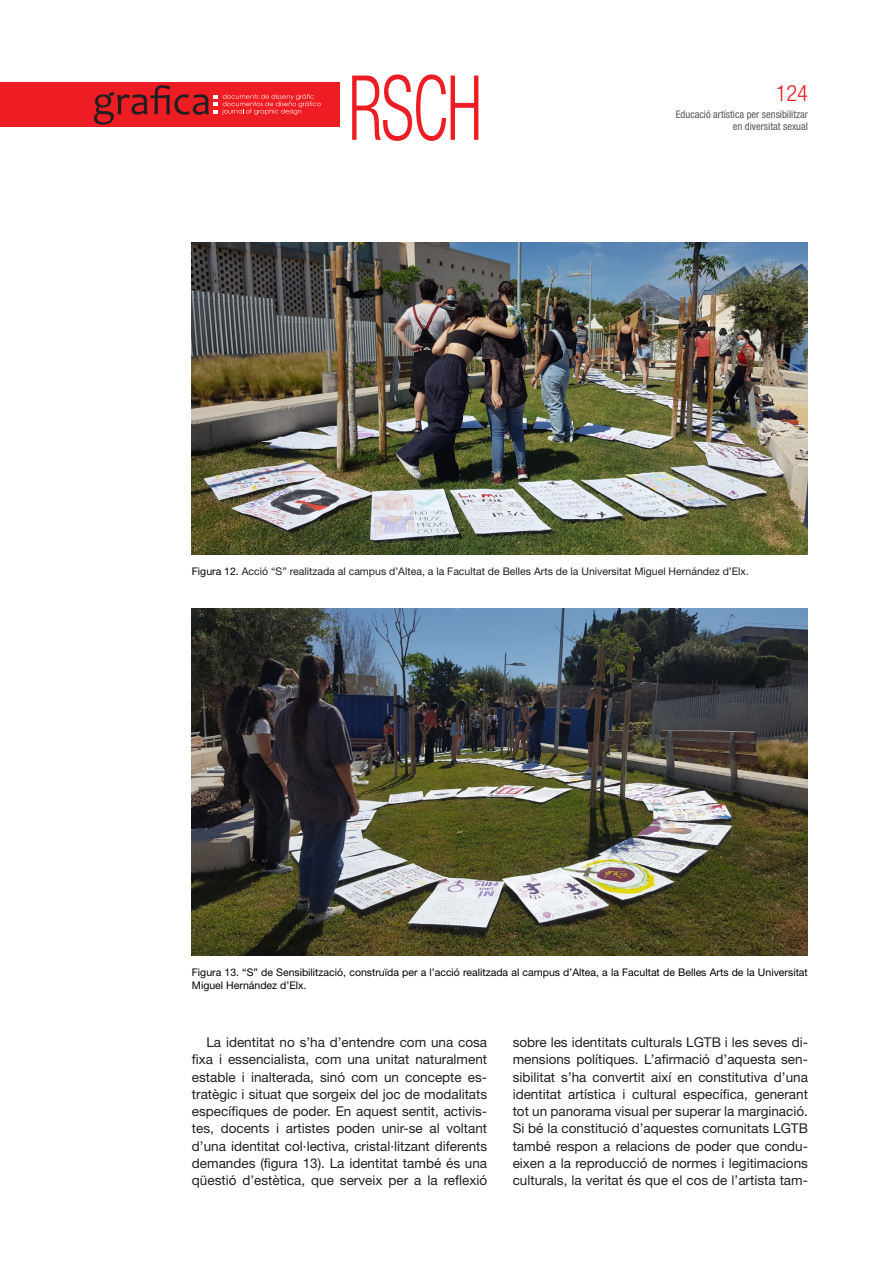
<style>
.page{position:relative;width:893px;height:1263px;background:#fff}
.page>*{position:absolute;margin:0;border:0;box-sizing:border-box;transform-origin:0 0}
.t1{font:300 condensed 90px "Helvetica Neue LT Std";color:#ee1d23;scale:.76 1}
.t2{font:300 condensed 22.5px "Helvetica Neue LT Std";color:#ee1d23}
.t3{font:13.5px/17.2px "Helvetica Neue LT Std";color:#231f20;text-align:justify}
.t4{font:10.5px/13.5px "Helvetica Neue LT Std";color:#000}
.t5{font:10.5px "Helvetica Neue LT Std";color:#231f20}
.t6{font:condensed 10.5px "Helvetica Neue LT Std";color:#57585a}
.s1{color:#000}
</style>
<div class="page">
<div style="left:0;top:83px;width:339px;height:44px;background:#ee1d23"></div>
<svg style="left:94px;top:85px;width:227px;height:40px"></svg>
<img style="left:192px;top:242px;width:616px;height:312px">
<img style="left:192px;top:609px;width:616px;height:346px">
<h1 class="t1" style="left:348px;top:56px;width:178px">RSCH</h1>
<h2 class="t2" style="left:776px;top:80px;width:33px">124</h2>
<p class="t6" style="left:676px;top:109px;width:134px">Educació artística per sensibilitzar</p>
<p class="t6" style="left:733px;top:121px;width:77px">en diversitat sexual</p>
<p class="t5" style="left:192px;top:565px;width:558px"><span class="s1">Figura 12.</span> Acció “S” realitzada al campus d’Altea, a la Facultat de Belles Arts de la Universitat Miguel Hernández d’Elx.</p>
<p class="t4" style="left:192px;top:965px;width:617px">Figura 13. “S” de Sensibilització, construïda per a l’acció realitzada al campus d’Altea, a la Facultat de Belles Arts de la Universitat<br>Miguel Hernández d’Elx.</p>
<p class="t3" style="left:192px;top:1033px;width:297px;text-indent:14px">La identitat no s’ha d’entendre com una cosa fixa i essencialista, com una unitat naturalment estable i inalterada, sinó com un concepte es&shy;tratègic i situat que sorgeix del joc de modalitats específiques de poder. En aquest sentit, activis&shy;tes, docents i artistes poden unir-se al voltant d’una identitat col·lectiva, cristal·litzant diferents demandes (figura 13). La identitat també és una qüestió d’estètica, que serveix per a la reflexió</p>
<p class="t3" style="left:513px;top:1033px;width:297px">sobre les identitats culturals LGTB i les seves di&shy;mensions polítiques. L’afirmació d’aquesta sen&shy;sibilitat s’ha convertit així en constitutiva d’una identitat artística i cultural específica, generant tot un panorama visual per superar la marginació.<br>Si bé la constitució d’aquestes comunitats LGTB també respon a relacions de poder que condu&shy;eixen a la reproducció de normes i legitimacions culturals, la veritat és que el cos de l’artista tam-</p>
</div>
